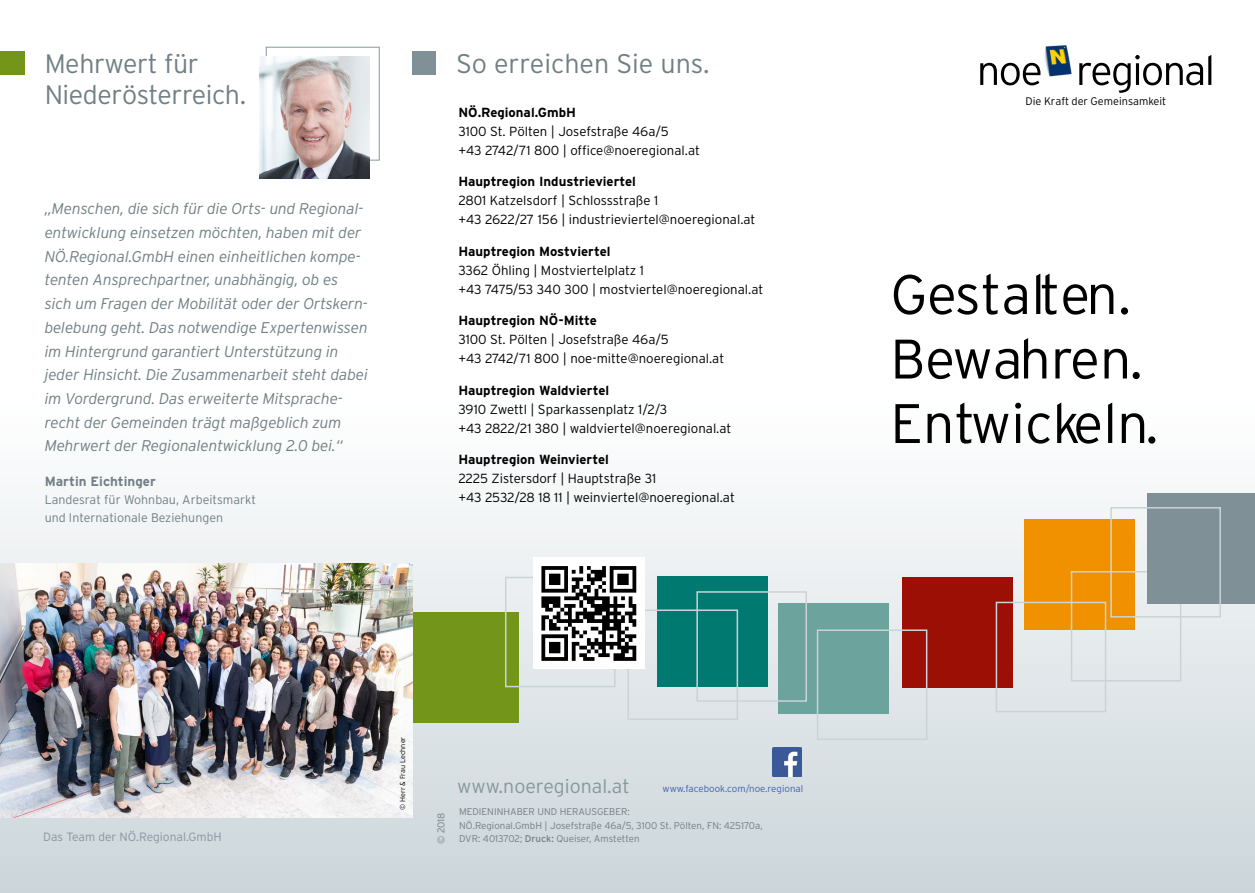
<style>
.page{position:relative;width:1255px;height:893px;background:#fff}
.page>*{position:absolute;margin:0;border:0;box-sizing:border-box;transform-origin:0 0}
.t1{font:300 55.5px/64.5px "Interstate";color:#000}
.t2{font:300 26.85px "Interstate";color:#718085}
.t3{font:300 26.7px/31.5px "Interstate";letter-spacing:-.015em;color:#718085}
.t4{font:300 19.5px "Interstate";color:#85989e}
.t5{font:italic 300 15.6px/23.7px "Interstate";letter-spacing:-.01em;color:#718085}
.t6{font:700 13.35px "Interstate";color:#718085}
.t7{font:300 13.2px/18.9px "Interstate";color:#000}
.t8{font:700 13.2px "Interstate";color:#000}
.t9{font:300 12.45px/18px "Interstate";color:#718085}
.t10{font:300 12px "Interstate";color:#85989e}
.t11{font:300 10.95px "Interstate";color:#000}
.t12{font:300 9.75px/13.5px "Interstate";color:#718085}
.t13{font:300 9.75px "Interstate";color:#4161ab}
.t14{font:300 7.2px "Interstate";color:#000}
.s1{font-weight:400}
</style>
<div class="page">
<div style="left:0;top:383px;width:1254px;height:510px;background:linear-gradient(to bottom,#fff,#ccd5d9)"></div>
<div style="left:1024px;top:519px;width:111px;height:110px;background:#f29100"></div>
<div style="left:412px;top:51px;width:24px;height:23px;background:#7f9197"></div>
<div style="left:412px;top:612px;width:107px;height:111px;background:#73961a"></div>
<div style="left:505px;top:577px;width:110px;height:110px;border:2px solid #cad4d8"></div>
<div style="left:657px;top:576px;width:110px;height:110px;background:#007970"></div>
<div style="left:627px;top:609px;width:111px;height:111px;border:2px solid #cad4d8"></div>
<div style="left:778px;top:604px;width:111px;height:110px;background:#6ca39d"></div>
<div style="left:696px;top:591px;width:111px;height:111px;border:2px solid #cad4d8"></div>
<div style="left:902px;top:578px;width:110px;height:110px;background:#9c0f05"></div>
<div style="left:816px;top:629px;width:111px;height:111px;border:2px solid #cad4d8"></div>
<div style="left:995px;top:602px;width:111px;height:110px;border:2px solid #cad4d8"></div>
<div style="left:1070px;top:571px;width:111px;height:111px;border:2px solid #cad4d8"></div>
<div style="left:1147px;top:493px;width:107px;height:111px;background:#7f9197"></div>
<div style="left:1110px;top:507px;width:110px;height:111px;border:2px solid #cad4d8"></div>
<div style="left:533px;top:558px;width:111px;height:111px;background:#fff"></div>
<svg style="left:541px;top:566px;width:95px;height:95px"></svg>
<img style="left:772px;top:748px;width:29px;height:28px">
<div style="left:0;top:51px;width:24px;height:23px;background:#73961a"></div>
<div style="left:266px;top:47px;width:113px;height:114px;border:1px solid #85989e"></div>
<img style="left:260px;top:56px;width:109px;height:122px">
<img style="left:0;top:563px;width:412px;height:254px">
<img style="left:1045px;top:45px;width:24px;height:10px">
<svg style="left:980px;top:55px;width:231px;height:38px"></svg>
<h3 class="t3" style="left:45px;top:47px;width:203px">Mehrwert für<br>Niederösterreich.</h3>
<p class="t5" style="left:45px;top:197px;width:325px">„Menschen, die sich für die Orts- und Regional&shy;entwicklung einsetzen möchten, haben mit der NÖ.Regional.GmbH einen einheitlichen kompe&shy;tenten Ansprechpartner, unabhängig, ob es sich um Fragen der Mobilität oder der Ortskern&shy;belebung geht. Das notwendige Expertenwissen im Hintergrund garantiert Unterstützung in jeder Hinsicht. Die Zusammenarbeit steht dabei im Vordergrund. Das erweiterte Mitsprache&shy;recht der Gemeinden trägt maßgeblich zum Mehrwert der Regionalentwicklung 2.0 bei.“</p>
<p class="t6" style="left:45px;top:473px;width:113px">Martin Eichtinger</p>
<p class="t9" style="left:45px;top:490px;width:213px">Landesrat für Wohnbau, Arbeitsmarkt und Internationale Beziehungen</p>
<h2 class="t2" style="left:456px;top:48px;width:255px">So erreichen Sie uns.</h2>
<p class="t8" style="left:458px;top:105px;width:119px">NÖ.Regional.GmbH</p>
<p class="t7" style="left:458px;top:122px;width:243px">3100 St. Pölten | Josefstraße 46a/5<br>+43 2742/71 800 | office@noeregional.at</p>
<p class="t8" style="left:458px;top:174px;width:179px">Hauptregion Industrieviertel</p>
<p class="t7" style="left:458px;top:191px;width:299px">2801 Katzelsdorf | Schlossstraße 1<br>+43 2622/27 156 | industrieviertel@noeregional.at</p>
<p class="t8" style="left:458px;top:244px;width:154px">Hauptregion Mostviertel</p>
<p class="t7" style="left:458px;top:261px;width:306px">3362 Öhling | Mostviertelplatz 1<br>+43 7475/53 340 300 | mostviertel@noeregional.at</p>
<p class="t8" style="left:458px;top:313px;width:140px">Hauptregion NÖ-Mitte</p>
<p class="t7" style="left:458px;top:330px;width:267px">3100 St. Pölten | Josefstraße 46a/5<br>+43 2742/71 800 | noe-mitte@noeregional.at</p>
<p class="t8" style="left:458px;top:383px;width:152px">Hauptregion Waldviertel</p>
<p class="t7" style="left:458px;top:399px;width:274px">3910 Zwettl | Sparkassenplatz 1/2/3<br>+43 2822/21 380 | waldviertel@noeregional.at</p>
<p class="t8" style="left:458px;top:452px;width:152px">Hauptregion Weinviertel</p>
<p class="t7" style="left:458px;top:469px;width:278px">2225 Zistersdorf | Hauptstraße 31<br>+43 2532/28 18 11 | weinviertel@noeregional.at</p>
<p class="t10" style="left:43px;top:830px;width:180px">Das Team der NÖ.Regional.GmbH</p>
<p class="t14" style="left:398px;top:810px;width:75px;rotate:-90deg">© Herr &amp; Frau Lechner</p>
<p class="t12" style="left:434px;top:844px;width:33px;rotate:-90deg">© 2018</p>
<p class="t4" style="left:457px;top:775px;width:174px">www.noeregional.at</p>
<p class="t12" style="left:459px;top:805px;width:305px">MEDIENINHABER UND HERAUSGEBER:<br>NÖ.Regional.GmbH | Josefstraße 46a/5, 3100 St. Pölten, FN: 425170a,<br>DVR: 4013702; <span class="s1">Druck:</span> Queiser, Amstetten</p>
<p class="t13" style="left:662px;top:783px;width:142px">www.facebook.com/noe.regional</p>
<p class="t11" style="left:1025px;top:95px;width:142px">Die Kraft der Gemeinsamkeit</p>
<h1 class="t1" style="left:890px;top:262px;width:270px">Gestalten.<br>Bewahren.<br>Entwickeln.</h1>
</div>
